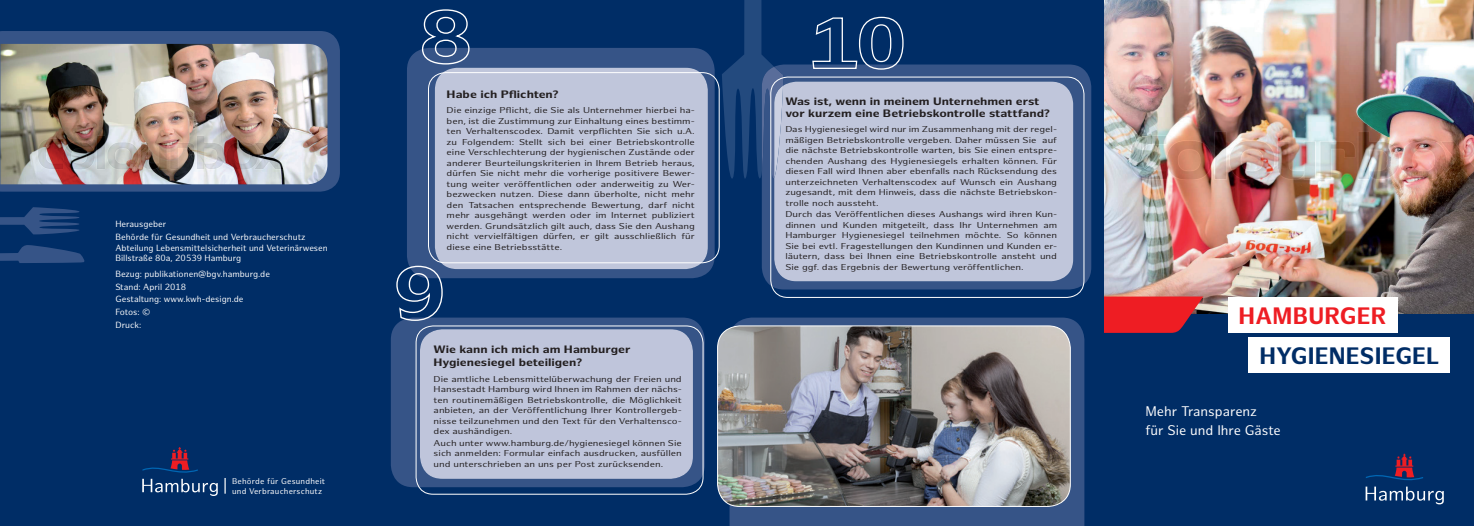
<style>
.page{position:relative;width:1474px;height:526px;background:#fff}
.page>*{position:absolute;margin:0;border:0;box-sizing:border-box;transform-origin:0 0}
.t1{font:700 23.19px "Hamburg Sans";letter-spacing:.01em;color:#002d66}
.t2{font:700 23.19px "Hamburg Sans";letter-spacing:.01em;color:#ee1d23}
.t3{font:13.65px/19.5px "Hamburg Sans";color:#fff}
.t4{font:700 10.5px/11.4px "Hamburg Sans";color:#231f20;scale:1.2 1}
.t5{font:8.75px/13px "Hamburg Sans";color:#fff}
.t6{font:8.31px/10.5px "Hamburg Sans";color:#231f20;text-align:justify;scale:1.2 1}
.t7{font:8.14px/9.8px "Hamburg Sans";letter-spacing:.025em;color:#fff}
</style>
<div class="page">
<div style="left:0;top:0;width:1473px;height:526px;background:#002d66"></div>
<svg style="left:762px;top:64px;width:329px;height:225px;background:#395688"></svg>
<svg style="left:391px;top:317px;width:313px;height:170px;background:#375587"></svg>
<div style="left:420px;top:329px;width:273px;height:150px;background:#bfc5db;border-radius:22px"></div>
<div style="left:774px;top:82px;width:299px;height:199px;background:#c0c6db"></div>
<svg style="left:722px;top:0;width:61px;height:179px"></svg>
<svg style="left:407px;top:48px;width:307px;height:230px;background:#365487"></svg>
<div style="left:729px;top:317px;width:355px;height:209px;background:#365487"></div>
<div style="left:435px;top:68px;width:273px;height:201px;background:#c0c6db;border-radius:22px"></div>
<img style="left:1104px;top:0;width:369px;height:314px">
<svg style="left:1365px;top:454px;width:78px;height:50px"></svg>
<svg style="left:142px;top:447px;width:76px;height:49px"></svg>
<svg style="left:224px;top:478px;width:2px;height:16px"></svg>
<img style="left:717px;top:326px;width:353px;height:180px">
<div style="left:717px;top:325px;width:353px;height:182px;border:1px solid #fff;border-radius:22px"></div>
<svg style="left:0;top:31px;width:340px;height:161px;background:#365486"></svg>
<img style="left:0;top:44px;width:327px;height:140px">
<svg style="left:1104px;top:296px;width:99px;height:36px;background:#d4222c"></svg>
<div style="left:1248px;top:338px;width:201px;height:35px;background:#fff"></div>
<div style="left:1227px;top:298px;width:170px;height:35px;background:#fff"></div>
<svg style="left:421px;top:9px;width:49px;height:56px"></svg>
<svg style="left:395px;top:265px;width:48px;height:76px"></svg>
<svg style="left:811px;top:16px;width:93px;height:54px"></svg>
<svg style="left:0;top:207px;width:79px;height:27px"></svg>
<svg style="left:0;top:245px;width:85px;height:18px"></svg>
<div style="left:770px;top:77px;width:314px;height:221px;border:1px solid #fff;border-radius:17px"></div>
<div style="left:428px;top:72px;width:291px;height:191px;border:1px solid #fff;border-radius:17px"></div>
<div style="left:415px;top:325px;width:288px;height:169px;border:1px solid #fff;border-radius:17px"></div>
<p class="t5" style="left:115px;top:218px;width:192px">Herausgeber<br>Behörde für Gesundheit und Verbraucherschutz</p>
<p class="t5" style="left:115px;top:243px;width:214px;line-height:10.5px">Abteilung Lebensmittelsicherheit und Veterinärwesen<br>Billstraße 80a, 20539 Hamburg</p>
<p class="t5" style="left:115px;top:267px;width:156px">Bezug: publikationen@bgv.hamburg.de<br>Stand: April 2018<br>Gestaltung: www.kwh-design.de<br>Fotos: ©<br>Druck:</p>
<p class="t7" style="left:232px;top:476px;width:95px">Behörde für Gesundheit und Verbraucherschutz</p>
<p class="t4" style="left:446px;top:89px;width:95px">Habe ich Pflichten?</p>
<p class="t6" style="left:446px;top:105px;width:208px">Die einzige Pflicht, die Sie als Unternehmer hierbei ha&shy;ben, ist die Zustimmung zur Einhaltung eines bestimm&shy;ten Verhaltenscodex. Damit verpflichten Sie sich u.A. zu Folgendem: Stellt sich bei einer Betriebskontrolle eine Verschlechterung der hygienischen Zustände oder anderer Beurteilungskriterien in Ihrem Betrieb heraus, dürfen Sie nicht mehr die vorherige positivere Bewer&shy;tung weiter veröffentlichen oder anderweitig zu Wer&shy;bezwecken nutzen. Diese dann überholte, nicht mehr den Tatsachen entsprechende Bewertung, darf nicht mehr ausgehängt werden oder im Internet publiziert werden. Grundsätzlich gilt auch, dass Sie den Aushang nicht vervielfältigen dürfen, er gilt ausschließlich für</p>
<p class="t6" style="left:446px;top:243px;width:98px">diese eine Betriebsstätte.</p>
<p class="t4" style="left:433px;top:343px;width:165px;line-height:13.1px">Wie kann ich mich am Hamburger<br>Hygienesiegel beteiligen?</p>
<p class="t6" style="left:433px;top:374px;width:208px">Die amtliche Lebensmittelüberwachung der Freien und Hansestadt Hamburg wird Ihnen im Rahmen der nächs&shy;ten routinemäßigen Betriebskontrolle, die Möglichkeit anbieten, an der Veröffentlichung Ihrer Kontrollergeb&shy;nisse teilzunehmen und den Text für den Verhaltensco&shy;dex aushändigen.</p>
<p class="t6" style="left:433px;top:438px;width:208px">Auch unter www.hamburg.de/hygienesiegel können Sie sich anmelden: Formular einfach ausdrucken, ausfüllen und unterschrieben an uns per Post zurücksenden.</p>
<p class="t4" style="left:785px;top:96px;width:222px">Was ist, wenn in meinem Unternehmen erst vor kurzem eine Betriebskontrolle stattfand?</p>
<p class="t6" style="left:785px;top:124px;width:228px">Das Hygienesiegel wird nur im Zusammenhang mit der regel&shy;mäßigen Betriebskontrolle vergeben. Daher müssen Sie auf die nächste Betriebskontrolle warten, bis Sie einen entspre&shy;chenden Aushang des Hygienesiegels erhalten können. Für diesen Fall wird Ihnen aber ebenfalls nach Rücksendung des unterzeichneten Verhaltenscodex auf Wunsch ein Aushang zugesandt, mit dem Hinweis, dass die nächste Betriebskon&shy;trolle noch aussteht.</p>
<p class="t6" style="left:785px;top:209px;width:228px">Durch das Veröffentlichen dieses Aushangs wird ihren Kun&shy;dinnen und Kunden mitgeteilt, dass Ihr Unternehmen am Hamburger Hygienesiegel teilnehmen möchte. So können Sie bei evtl. Fragestellungen den Kundinnen und Kunden er&shy;läutern, dass bei Ihnen eine Betriebskontrolle ansteht und Sie ggf. das Ergebnis der Bewertung veröffentlichen.</p>
<h1 class="t2" style="left:1238px;top:302px;width:149px">HAMBURGER</h1>
<h1 class="t1" style="left:1259px;top:342px;width:181px">HYGIENESIEGEL</h1>
<h2 class="t3" style="left:1145px;top:402px;width:137px">Mehr Transparenz<br>für Sie und Ihre Gäste</h2>
</div>
